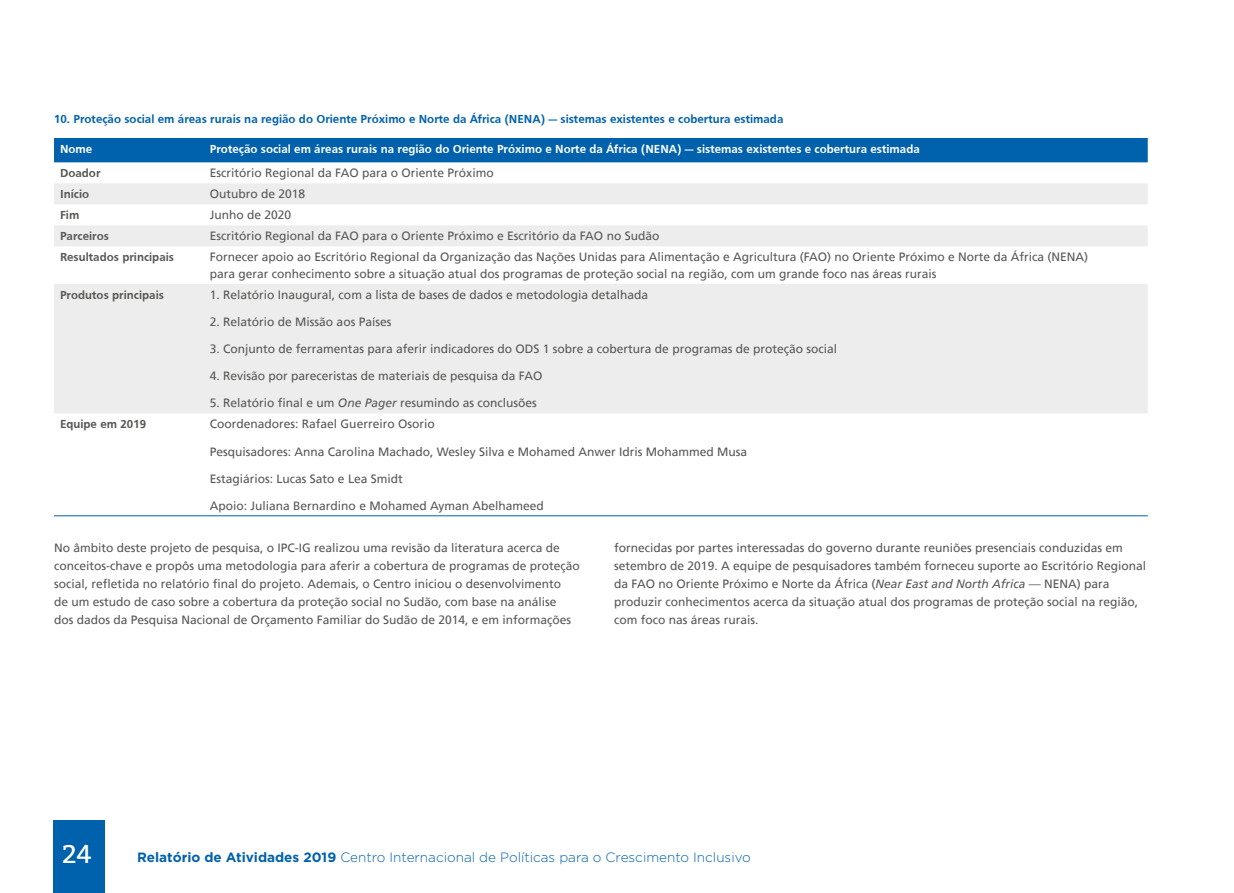
<style>
.page{position:relative;width:1234px;height:893px;background:#fff}
.page>*{position:absolute;margin:0;border:0;box-sizing:border-box;transform-origin:0 0}
.t1{font:25.5px "Bitter";color:#fff}
.t2{font:300 13.5px "Gotham";color:#0061ad}
.Table_Right_Column{font:12px/16.5px "Frutiger";color:#575756}
.MIOLO{font:12px/18px "Frutiger";color:#575756}
.Texto_first_line{font:700 12px "Fruti";color:#fff}
.Título_3_tabela{font:700 12px "Frutiger";color:#0061ad}
.Table_Left_Column{font:700 12px "Fruti";color:#575756}
.s1{font-style:italic}
.s2{font-weight:700}
</style>
<div class="page">
<div style="left:53px;top:821px;width:51px;height:72px;background:#0061ad"></div>
<div style="left:54px;top:138px;width:1093px;height:24px;background:#0061ad"></div>
<svg style="left:54px;top:183px;width:1093px;height:230px;fill:#ededed"></svg>
<hr style="left:54px;top:515px;width:150px;height:1px;background:#0061ad">
<hr style="left:204px;top:515px;width:943px;height:1px;background:#0061ad">
<p class="Título_3_tabela" style="left:54px;top:113px;width:730px">10. Proteção social em áreas rurais na região do Oriente Próximo e Norte da África (NENA) — sistemas existentes e cobertura estimada</p>
<p class="Texto_first_line" style="left:60px;top:142px;width:34px">Nome</p>
<p class="Texto_first_line" style="left:210px;top:142px;width:711px">Proteção social em áreas rurais na região do Oriente Próximo e Norte da África (NENA) — sistemas existentes e cobertura estimada</p>
<p class="Table_Left_Column" style="left:60px;top:166px;width:42px">Doador</p>
<p class="Table_Right_Column" style="left:210px;top:165px;width:285px">Escritório Regional da FAO para o Oriente Próximo</p>
<p class="Table_Left_Column" style="left:60px;top:187px;width:31px">Início</p>
<p class="Table_Right_Column" style="left:210px;top:186px;width:97px">Outubro de 2018</p>
<p class="Table_Left_Column" style="left:60px;top:208px;width:21px">Fim</p>
<p class="Table_Right_Column" style="left:210px;top:207px;width:83px">Junho de 2020</p>
<p class="Table_Left_Column" style="left:60px;top:229px;width:50px">Parceiros</p>
<p class="Table_Right_Column" style="left:210px;top:228px;width:451px">Escritório Regional da FAO para o Oriente Próximo e Escritório da FAO no Sudão</p>
<p class="Table_Left_Column" style="left:60px;top:250px;width:115px">Resultados principais</p>
<p class="Table_Right_Column" style="left:210px;top:249px;width:879px">Fornecer apoio ao Escritório Regional da Organização das Nações Unidas para Alimentação e Agricultura (FAO) no Oriente Próximo e Norte da África (NENA) para gerar conhecimento sobre a situação atual dos programas de proteção social na região, com um grande foco nas áreas rurais</p>
<p class="Table_Left_Column" style="left:60px;top:288px;width:105px">Produtos principais</p>
<p class="Table_Right_Column" style="left:210px;top:286px;width:440px">1. Relatório Inaugural, com a lista de bases de dados e metodologia detalhada</p>
<p class="Table_Right_Column" style="left:210px;top:314px;width:183px">2. Relatório de Missão aos Países</p>
<p class="Table_Right_Column" style="left:210px;top:341px;width:628px">3. Conjunto de ferramentas para aferir indicadores do ODS 1 sobre a cobertura de programas de proteção social</p>
<p class="Table_Right_Column" style="left:210px;top:368px;width:334px">4. Revisão por pareceristas de materiais de pesquisa da FAO</p>
<p class="Table_Right_Column" style="left:210px;top:395px;width:328px">5. Relatório final e um <span class="s1">One Pager</span> resumindo as conclusões</p>
<p class="Table_Left_Column" style="left:60px;top:417px;width:88px">Equipe em 2019</p>
<p class="Table_Right_Column" style="left:210px;top:416px;width:226px">Coordenadores: Rafael Guerreiro Osorio</p>
<p class="Table_Right_Column" style="left:210px;top:443px;width:539px">Pesquisadores: Anna Carolina Machado, Wesley Silva e Mohamed Anwer Idris Mohammed Musa</p>
<p class="Table_Right_Column" style="left:210px;top:470px;width:194px">Estagiários: Lucas Sato e Lea Smidt</p>
<p class="Table_Right_Column" style="left:210px;top:497px;width:335px">Apoio: Juliana Bernardino e Mohamed Ayman Abelhameed</p>
<p class="MIOLO" style="left:54px;top:539px;width:527px">No âmbito deste projeto de pesquisa, o IPC-IG realizou uma revisão da literatura acerca de conceitos-chave e propôs uma metodologia para aferir a cobertura de programas de proteção social, refletida no relatório final do projeto. Ademais, o Centro iniciou o desenvolvimento<br>de um estudo de caso sobre a cobertura da proteção social no Sudão, com base na análise<br>dos dados da Pesquisa Nacional de Orçamento Familiar do Sudão de 2014, e em informações</p>
<p class="MIOLO" style="left:614px;top:539px;width:533px">fornecidas por partes interessadas do governo durante reuniões presenciais conduzidas em setembro de 2019. A equipe de pesquisadores também forneceu suporte ao Escritório Regional da FAO no Oriente Próximo e Norte da África (<span class="s1">Near East and North Africa</span> — NENA) para produzir conhecimentos acerca da situação atual dos programas de proteção social na região, com foco nas áreas rurais.</p>
<h1 class="t1" style="left:62px;top:836px;width:32px">24</h1>
<p class="t2" style="left:137px;top:850px;width:615px"><span class="s2">Relatório de Atividades 2019</span> Centro Internacional de Políticas para o Crescimento Inclusivo</p>
</div>
